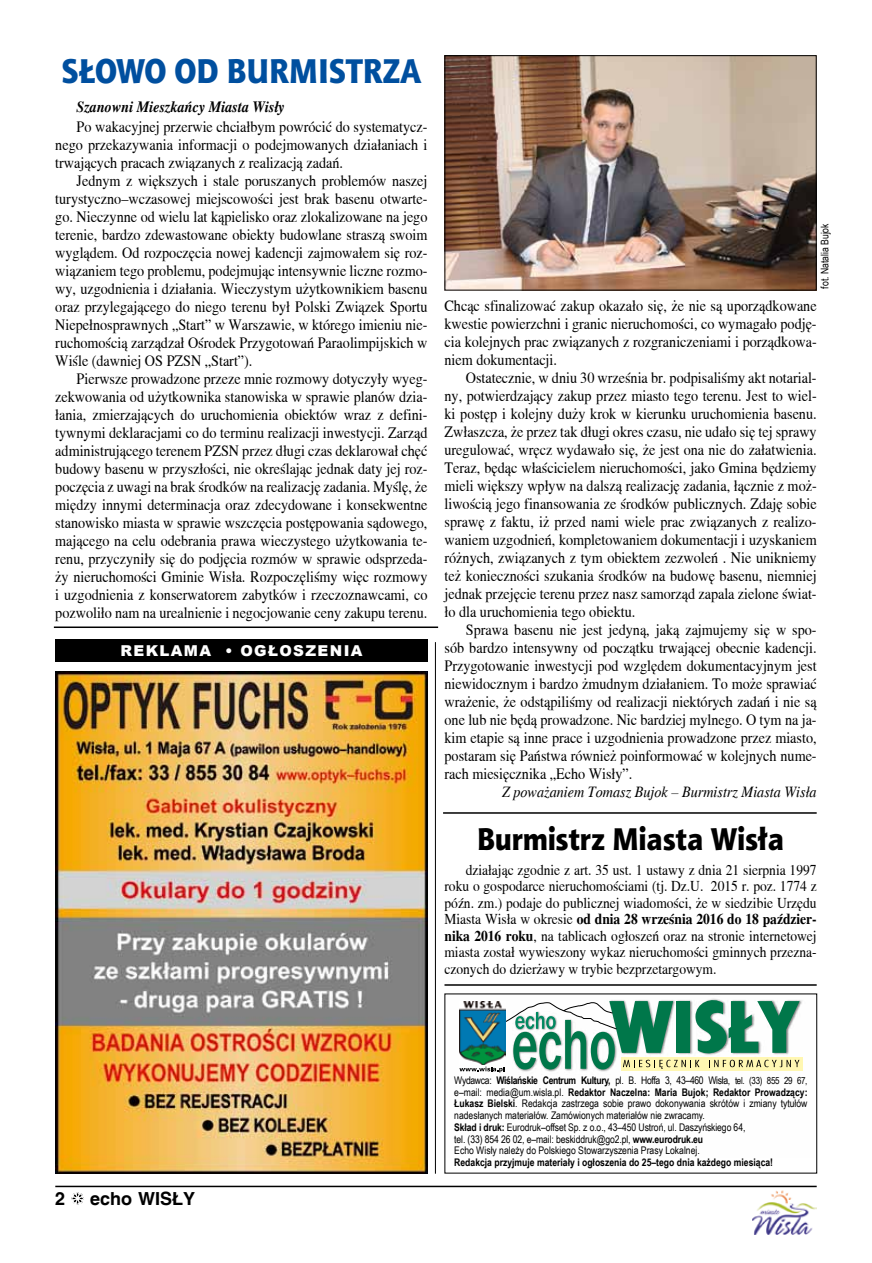
<style>
.page{position:relative;width:872px;height:1263px;background:#fff}
.page>*{position:absolute;margin:0;border:0;box-sizing:border-box;transform-origin:0 0}
.t1{font:34.5px "Aerton TTEFN Black";color:#004f9f;scale:.9 1}
.t2{font:31.5px "Aerton TTEFN Black";color:#000;scale:.9 1}
.t3{font:700 18px "Switzerland";color:#000}
.t4{font:15.75px/18px "Toronto";color:#000;text-align:justify;scale:.9 1}
.t5{font:italic 15.75px "Toronto";color:#000;scale:.9 1}
.t6{font:italic 700 15.75px "Toronto";color:#000;scale:.9 1}
.t7{font:15px/16.5px "Toronto";color:#000;text-align:justify;scale:.9 1}
.t8{font:900 15px "Arial";letter-spacing:.09em;color:#fff}
.t9{font:10.5px/11.7px "Arial Narrow";color:#000}
.t10{font:700 10.5px "Arial Narrow";color:#000}
.s1{font-weight:700}
.s2{font-size:9.75px}
</style>
<div class="page">
<svg style="left:459px;top:998px;width:340px;height:74px"></svg>
<img style="left:459px;top:1001px;width:46px;height:64px">
<svg style="left:71px;top:1192px;width:13px;height:13px"></svg>
<hr style="left:55px;top:1186px;width:761px;height:1px;background:#000">
<hr style="left:444px;top:984px;width:372px;height:2px;background:#000">
<div style="left:55px;top:640px;width:372px;height:22px;background:#000"></div>
<img style="left:753px;top:1191px;width:63px;height:43px">
<img style="left:55px;top:672px;width:372px;height:502px">
<img style="left:446px;top:57px;width:368px;height:231px">
<div style="left:444px;top:55px;width:372px;height:235px;border:1px solid #000"></div>
<hr style="left:54px;top:626px;width:384px;height:2px;background:#000">
<hr style="left:443px;top:812px;width:373px;height:2px;background:#000">
<hr style="left:435px;top:642px;width:1px;height:532px;background:#000">
<h1 class="t1" style="left:62px;top:49px;width:401px">SŁOWO OD BURMISTRZA</h1>
<p class="t6" style="left:77px;top:98px;width:233px">Szanowni Mieszkańcy Miasta Wisły</p>
<p class="t4" style="left:55px;top:117px;width:415px;text-indent:21px">Po wakacyjnej przerwie chciałbym powrócić do systematycz&shy;nego przekazywania informacji o podejmowanych działaniach i trwających pracach związanych z realizacją zadań.</p>
<p class="t4" style="left:55px;top:171px;width:415px;text-indent:21px">Jednym z większych i stale poruszanych problemów naszej turystyczno–wczasowej miejscowości jest brak basenu otwarte&shy;go. Nieczynne od wielu lat kąpielisko oraz zlokalizowane na jego terenie, bardzo zdewastowane obiekty budowlane straszą swoim wyglądem. Od rozpoczęcia nowej kadencji zajmowałem się roz&shy;wiązaniem tego problemu, podejmując intensywnie liczne rozmo&shy;wy, uzgodnienia i działania. Wieczystym użytkownikiem basenu oraz przylegającego do niego terenu był Polski Związek Sportu Niepełnosprawnych „Start” w Warszawie, w którego imieniu nie&shy;ruchomością zarządzał Ośrodek Przygotowań Paraolimpijskich w Wiśle (dawniej OS PZSN „Start”).</p>
<p class="t4" style="left:55px;top:369px;width:415px;text-indent:21px">Pierwsze prowadzone przeze mnie rozmowy dotyczyły wyeg&shy;zekwowania od użytkownika stanowiska w sprawie planów dzia&shy;łania, zmierzających do uruchomienia obiektów wraz z defini&shy;tywnymi deklaracjami co do terminu realizacji inwestycji. Zarząd administrującego terenem PZSN przez długi czas deklarował chęć budowy basenu w przyszłości, nie określając jednak daty jej roz&shy;poczęcia z uwagi na brak środków na realizację zadania. Myślę, że między innymi determinacja oraz zdecydowane i konsekwentne stanowisko miasta w sprawie wszczęcia postępowania sądowego, mającego na celu odebrania prawa wieczystego użytkowania te&shy;renu, przyczyniły się do podjęcia rozmów w sprawie odsprzeda&shy;ży nieruchomości Gminie Wisła. Rozpoczęliśmy więc rozmowy i uzgodnienia z konserwatorem zabytków i rzeczoznawcami, co pozwoliło nam na urealnienie i negocjowanie ceny zakupu terenu.</p>
<p class="t8" style="left:120px;top:640px;width:243px">REKLAMA • OGŁOSZENIA</p>
<p class="t9" style="left:818px;top:288px;width:67px;rotate:-90deg">fot. Natalia Bujok</p>
<p class="t4" style="left:444px;top:297px;width:415px">Chcąc sfinalizować zakup okazało się, że nie są uporządkowane kwestie powierzchni i granic nieruchomości, co wymagało podję&shy;cia kolejnych prac związanych z rozgraniczeniami i porządkowa&shy;niem dokumentacji.</p>
<p class="t4" style="left:444px;top:369px;width:415px;text-indent:21px">Ostatecznie, w dniu 30 września br. podpisaliśmy akt notarial&shy;ny, potwierdzający zakup przez miasto tego terenu. Jest to wiel&shy;ki postęp i kolejny duży krok w kierunku uruchomienia basenu.<br>Zwłaszcza, że przez tak długi okres czasu, nie udało się tej sprawy uregulować, wręcz wydawało się, że jest ona nie do załatwienia.<br>Teraz, będąc właścicielem nieruchomości, jako Gmina będziemy mieli większy wpływ na dalszą realizację zadania, łącznie z moż&shy;liwością jego finansowania ze środków publicznych. Zdaję sobie sprawę z faktu, iż przed nami wiele prac związanych z realizo&shy;waniem uzgodnień, kompletowaniem dokumentacji i uzyskaniem różnych, związanych z tym obiektem zezwoleń . Nie unikniemy też konieczności szukania środków na budowę basenu, niemniej jednak przejęcie terenu przez nasz samorząd zapala zielone świat&shy;ło dla uruchomienia tego obiektu.</p>
<p class="t4" style="left:444px;top:621px;width:415px;text-indent:21px">Sprawa basenu nie jest jedyną, jaką zajmujemy się w spo&shy;sób bardzo intensywny od początku trwającej obecnie kadencji.<br>Przygotowanie inwestycji pod względem dokumentacyjnym jest niewidocznym i bardzo żmudnym działaniem. To może sprawiać wrażenie, że odstąpiliśmy od realizacji niektórych zadań i nie są one lub nie będą prowadzone. Nic bardziej mylnego. O tym na ja&shy;kim etapie są inne prace i uzgodnienia prowadzone przez miasto, postaram się Państwa również poinformować w kolejnych nume&shy;rach miesięcznika „Echo Wisły”.</p>
<p class="t5" style="left:502px;top:783px;width:351px">Z poważaniem Tomasz Bujok – Burmistrz Miasta Wisła</p>
<h2 class="t2" style="left:477px;top:819px;width:342px">Burmistrz Miasta Wisła</h2>
<p class="t7" style="left:444px;top:861px;width:415px;text-indent:21px">działając zgodnie z art. 35 ust. 1 ustawy z dnia 21 sierpnia 1997 roku o gospodarce nieruchomościami (tj. Dz.U. 2015 r. poz. 1774 z późn. zm.) podaje do publicznej wiadomości, że w siedzibie Urzędu Miasta Wisła w okresie <span class="s1">od dnia 28 września 2016 do 18 paździer&shy;nika 2016 roku</span>, na tablicach ogłoszeń oraz na stronie internetowej miasta został wywieszony wykaz nieruchomości gminnych przezna&shy;czonych do dzierżawy w trybie bezprzetargowym.</p>
<p class="t3" style="left:55px;top:1187px;width:12px">2</p>
<p class="t3" style="left:90px;top:1187px;width:107px">echo WISŁY</p>
<p class="t9" style="left:454px;top:1074px;width:355px">Wydawca: <span class="s1">Wiślańskie Centrum Kultury,</span> pl. B. Hoffa 3, 43–460 Wisła, <span class="s2">tel. (33) 855 29 67, </span>e–mail: media@um.wisla.pl. <span class="s1">Redaktor Naczelna: Maria Bujok; Redaktor Prowadzący:<br>Łukasz Bielski</span>. Redakcja zastrzega sobie prawo dokonywania skrótów i zmiany tytułów nadesłanych materiałów. Zamówionych materiałów nie zwracamy.<br><span class="s1">Skład i druk:</span> Eurodruk–offset Sp. z o.o., 43–450 Ustroń, ul. Daszyńskiego 64,<br>tel. (33) 854 26 02, e–mail: beskiddruk@go2.pl, <span class="s1">www.eurodruk.eu<br></span>Echo Wisły należy do Polskiego Stowarzyszenia Prasy Lokalnej.</p>
<p class="t10" style="left:454px;top:1154px;width:320px">Redakcja przyjmuje materiały i ogłoszenia do 25–tego dnia każdego miesiąca!</p>
</div>
